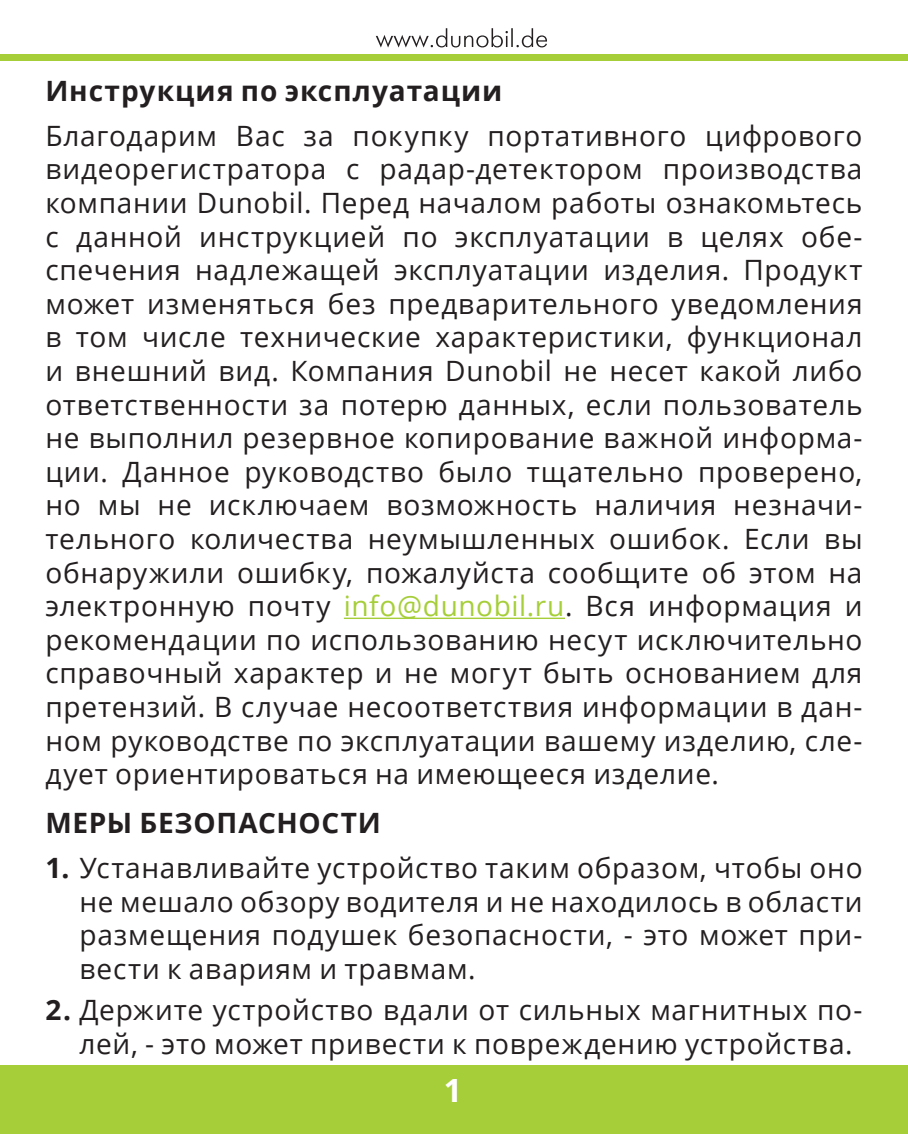
<style>
.page{position:relative;width:908px;height:1134px;background:#fff}
.page>*{position:absolute;margin:0;border:0;box-sizing:border-box;transform-origin:0 0}
.t1{font:700 32px "Open Sans";color:#fff}
.t2{font:28px/33.6px "Open Sans";letter-spacing:.025em;color:#231f20;text-align:justify}
.t3{font:700 28px "Open Sans";letter-spacing:.03em;color:#231f20}
.s1{color:#a6ce39}
.s2{font-weight:700}
</style>
<div class="page">
<div style="left:0;top:1066px;width:907px;height:68px;background:#a6ce39"></div>
<div style="left:0;top:54px;width:907px;height:7px;background:#a6ce39"></div>
<svg style="left:376px;top:28px;width:170px;height:20px"></svg>
<hr style="left:344px;top:618px;width:220px;height:1px;background:#a6ce39">
<p class="t3" style="left:45px;top:71px;width:458px">Инструкция по эксплуатации</p>
<p class="t2" style="left:45px;top:118px;width:818px">Благодарим Вас за покупку портативного цифрового видеорегистратора с радар-детектором производства компании Dunobil. Перед началом работы ознакомьтесь с данной инструкцией по эксплуатации в целях обе&shy;спечения надлежащей эксплуатации изделия. Продукт может изменяться без предварительного уведомления в том числе технические характеристики, функционал и внешний вид. Компания Dunobil не несет какой либо ответственности за потерю данных, если пользователь не выполнил резервное копирование важной информа&shy;ции. Данное руководство было тщательно проверено, но мы не исключаем возможность наличия незначи&shy;тельного количества неумышленных ошибок. Если вы обнаружили ошибку, пожалуйста сообщите об этом на электронную почту <span class="s1">info@dunobil.ru</span>. Вся информация и рекомендации по использованию несут исключительно справочный характер и не могут быть основанием для претензий. В случае несоответствия информации в дан&shy;ном руководстве по эксплуатации вашему изделию, сле&shy;дует ориентироваться на имеющееся изделие.</p>
<p class="t3" style="left:45px;top:803px;width:337px">МЕРЫ БЕЗОПАСНОСТИ</p>
<p class="t2" style="left:79px;top:850px;width:784px;text-indent:-34px"><span class="s2">1.</span> Устанавливайте устройство таким образом, чтобы оно не мешало обзору водителя и не находилось в области размещения подушек безопасности, - это может при&shy;вести к авариям и травмам.</p>
<p class="t2" style="left:79px;top:992px;width:784px;text-indent:-34px"><span class="s2">2.</span> Держите устройство вдали от сильных магнитных по&shy;лей, - это может привести к повреждению устройства.</p>
<p class="t1" style="left:443px;top:1068px;width:20px">1</p>
</div>
